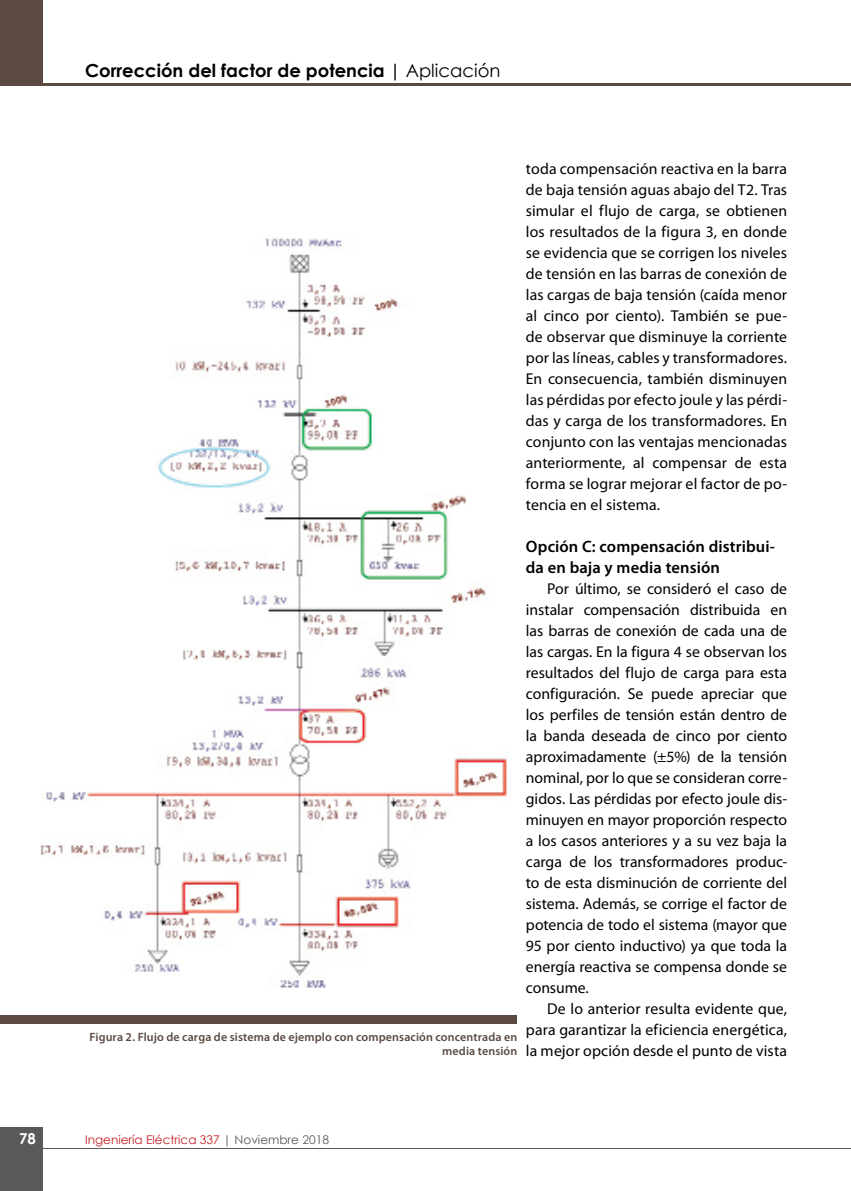
<style>
.page{position:relative;width:851px;height:1191px;background:#fff}
.page>*{position:absolute;margin:0;border:0;box-sizing:border-box;transform-origin:0 0}
.t1{font:700 18px "Century Gothic";color:#000}
.t2{font:600 16.5px/21px "Myriad Pro";letter-spacing:.01em;color:#000}
.t3{font:15.75px/21px "Myriad Pro";letter-spacing:.005em;color:#000;text-align:justify}
.t4{font:700 15px "Century Gothic";color:#fff}
.t5{font:600 12px/13.5px "Myriad Pro";letter-spacing:.01em;color:#5a4a42;text-align:right}
.t6{font:12px "Century Gothic";color:#c61d23}
.s1{font-weight:400}
.s2{color:#58595b}
</style>
<div class="page">
<div style="left:0;top:1127px;width:43px;height:64px;background:#58595b"></div>
<hr style="left:0;top:1148px;width:850px;height:1px;background:#58595b">
<div style="left:0;top:0;width:43px;height:85px;background:#5a4a42"></div>
<hr style="left:0;top:83px;width:850px;height:2px;background:#5a4a42">
<div style="left:0;top:1015px;width:517px;height:8px;background:#5a4a42"></div>
<img style="left:40px;top:238px;width:467px;height:750px">
<p class="t1" style="left:85px;top:56px;width:417px">Corrección del factor de potencia | <span class="s1">Aplicación</span></p>
<p class="t5" style="left:89px;top:1030px;width:429px">Figura 2. Flujo de carga de sistema de ejemplo con compensación concentrada en media tensión</p>
<p class="t3" style="left:526px;top:158px;width:263px">toda compensación reactiva en la barra de baja tensión aguas abajo del T2. Tras simular el flujo de carga, se obtienen los resultados de la figura 3, en donde se evidencia que se corrigen los niveles de tensión en las barras de conexión de las cargas de baja tensión (caída menor al cinco por ciento). También se pue&shy;de observar que disminuye la corriente por las líneas, cables y transformadores.<br>En consecuencia, también disminuyen las pérdidas por efecto joule y las pérdi&shy;das y carga de los transformadores. En conjunto con las ventajas mencionadas anteriormente, al compensar de esta forma se lograr mejorar el factor de po&shy;tencia en el sistema.</p>
<p class="t2" style="left:526px;top:536px;width:250px">Opción C: compensación distribui&shy;da en baja y media tensión</p>
<p class="t3" style="left:526px;top:578px;width:263px;text-indent:21px">Por último, se consideró el caso de instalar compensación distribuida en las barras de conexión de cada una de las cargas. En la figura 4 se observan los resultados del flujo de carga para esta configuración. Se puede apreciar que los perfiles de tensión están dentro de la banda deseada de cinco por ciento aproximadamente (±5%) de la tensión nominal, por lo que se consideran corre&shy;gidos. Las pérdidas por efecto joule dis&shy;minuyen en mayor proporción respecto a los casos anteriores y a su vez baja la carga de los transformadores produc&shy;to de esta disminución de corriente del sistema. Además, se corrige el factor de potencia de todo el sistema (mayor que 95 por ciento inductivo) ya que toda la energía reactiva se compensa donde se consume.</p>
<p class="t3" style="left:526px;top:998px;width:263px;text-indent:21px">De lo anterior resulta evidente que, para garantizar la eficiencia energética, la mejor opción desde el punto de vista</p>
<p class="t4" style="left:19px;top:1127px;width:18px">78</p>
<p class="t6" style="left:85px;top:1131px;width:245px">Ingeniería Eléctrica 337 <span class="s2">| Noviembre 2018</span></p>
</div>
